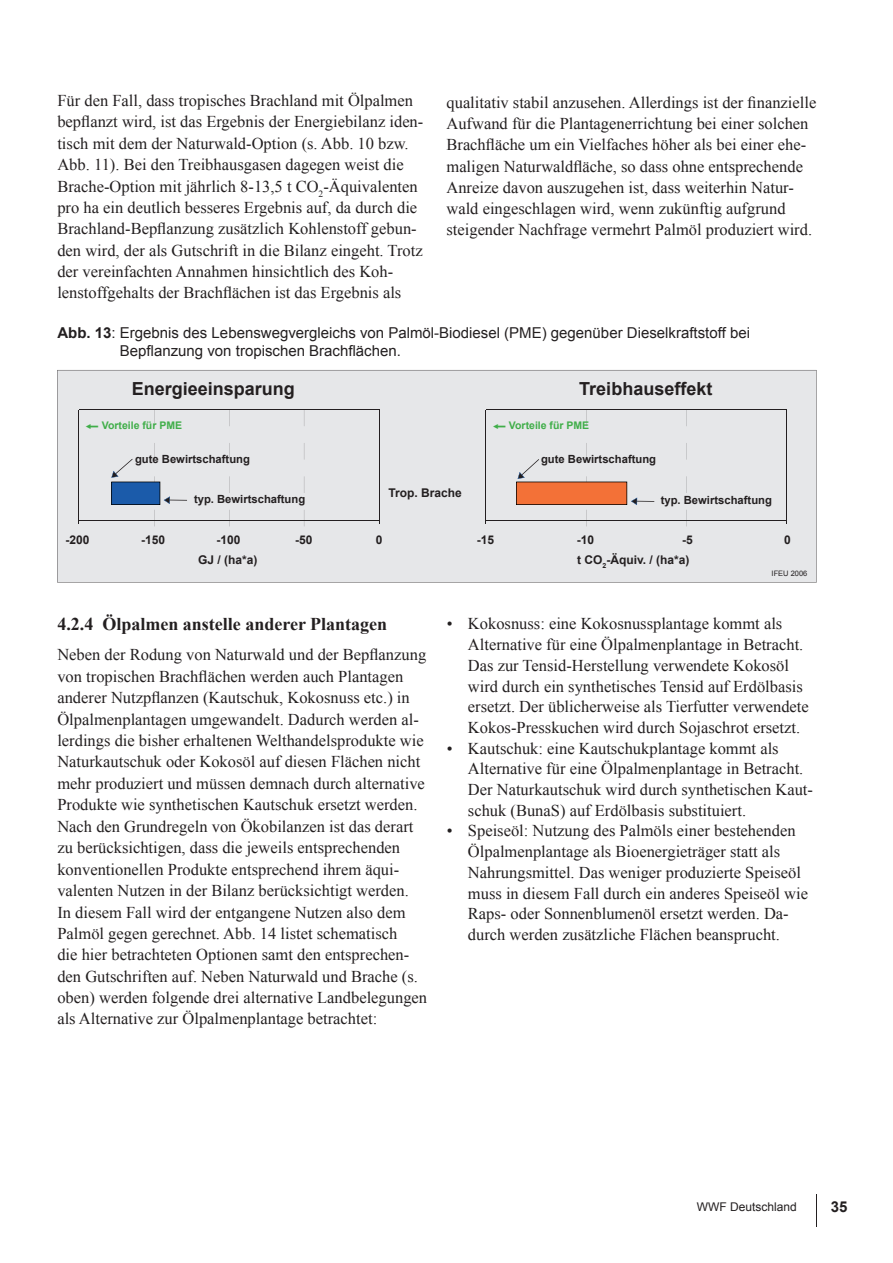
<style>
.page{position:relative;width:893px;height:1263px;background:#fff}
.page>*{position:absolute;margin:0;border:0;box-sizing:border-box;transform-origin:0 0}
.t1{font:700 18px "Times New Roman";color:#231f20}
.t2{font:700 18px "Arial";color:#231f20}
.t3{font:16.5px/21.5px "Times New Roman";color:#231f20}
.t4{font:15px/18px "Arial";color:#231f20}
.t5{font:700 15px "Arial";color:#231f20}
.t6{font:700 12px "Arial";color:#231f20}
.t7{font:12px "Arial";color:#231f20}
.t8{font:700 11.25px "Arial";color:#231f20}
.t9{font:700 10.5px "Arial";color:#40ae49}
.t10{font:7.5px "Arial";color:#231f20}
.s1{font-weight:700}
</style>
<div class="page">
<div style="left:57px;top:370px;width:759px;height:213px;background:#e6e7e9"></div>
<hr style="left:486px;top:409px;width:301px;height:1px;background:#231f20">
<hr style="left:486px;top:521px;width:301px;height:1px;background:#231f20">
<hr style="left:486px;top:410px;width:1px;height:113px;background:#231f20">
<hr style="left:787px;top:410px;width:1px;height:113px;background:#231f20">
<hr style="left:79px;top:409px;width:301px;height:1px;background:#231f20">
<hr style="left:79px;top:521px;width:301px;height:1px;background:#231f20">
<hr style="left:79px;top:410px;width:1px;height:113px;background:#231f20">
<hr style="left:379px;top:410px;width:1px;height:113px;background:#231f20">
<svg style="left:154px;top:410px;width:1px;height:16px"></svg>
<svg style="left:230px;top:410px;width:1px;height:16px"></svg>
<svg style="left:230px;top:443px;width:1px;height:17px"></svg>
<svg style="left:230px;top:476px;width:1px;height:17px"></svg>
<svg style="left:230px;top:510px;width:1px;height:16px"></svg>
<svg style="left:304px;top:410px;width:1px;height:16px"></svg>
<svg style="left:304px;top:443px;width:1px;height:17px"></svg>
<svg style="left:304px;top:476px;width:1px;height:17px"></svg>
<svg style="left:304px;top:510px;width:1px;height:16px"></svg>
<svg style="left:687px;top:410px;width:1px;height:16px"></svg>
<svg style="left:687px;top:443px;width:1px;height:17px"></svg>
<svg style="left:687px;top:476px;width:1px;height:17px"></svg>
<svg style="left:687px;top:510px;width:1px;height:16px"></svg>
<svg style="left:587px;top:410px;width:1px;height:16px"></svg>
<svg style="left:516px;top:443px;width:138px;height:83px;background:#e0c5bb"></svg>
<svg style="left:111px;top:443px;width:76px;height:83px;background:#bbc6d5"></svg>
<hr style="left:816px;top:1195px;width:1px;height:32px;background:#231f20">
<svg style="left:86px;top:424px;width:12px;height:5px"></svg>
<svg style="left:493px;top:424px;width:13px;height:5px"></svg>
<p class="t3" style="left:57px;top:89px;width:367px">Für den Fall, dass tropisches Brachland mit Ölpalmen bepflanzt wird, ist das Ergebnis der Energiebilanz iden&shy;tisch mit dem der Naturwald-Option (s. Abb. 10 bzw.<br>Abb. 11). Bei den Treibhausgasen dagegen weist die Brache-Option mit jährlich 8-13,5 t CO<sub>2</sub>-Äquivalenten pro ha ein deutlich besseres Ergebnis auf, da durch die Brachland-Bepflanzung zusätzlich Kohlenstoff gebun&shy;den wird, der als Gutschrift in die Bilanz eingeht. Trotz der vereinfachten Annahmen hinsichtlich des Koh&shy;lenstoffgehalts der Brachflächen ist das Ergebnis als</p>
<p class="t3" style="left:446px;top:91px;width:371px">qualitativ stabil anzusehen. Allerdings ist der finanzielle Aufwand für die Plantagenerrichtung bei einer solchen Brachfläche um ein Vielfaches höher als bei einer ehe&shy;maligen Naturwaldfläche, so dass ohne entsprechende Anreize davon auszugehen ist, dass weiterhin Natur&shy;wald eingeschlagen wird, wenn zukünftig aufgrund steigender Nachfrage vermehrt Palmöl produziert wird.</p>
<p class="t4" style="left:120px;top:324px;width:632px;text-indent:-63px"><span class="s1">Abb. 13</span>: Ergebnis des Lebenswegvergleichs von Palmöl-Biodiesel (PME) gegenüber Dieselkraftstoff bei<br>Bepflanzung von tropischen Brachflächen.</p>
<p class="t2" style="left:132px;top:377px;width:165px">Energieeinsparung</p>
<p class="t2" style="left:579px;top:377px;width:135px">Treibhauseffekt</p>
<p class="t9" style="left:102px;top:418px;width:82px">Vorteile für PME</p>
<p class="t9" style="left:509px;top:418px;width:82px">Vorteile für PME</p>
<p class="t8" style="left:135px;top:452px;width:117px">gute Bewirtschaftung</p>
<p class="t8" style="left:194px;top:492px;width:113px">typ. Bewirtschaftung</p>
<p class="t6" style="left:389px;top:485px;width:75px">Trop. Brache</p>
<p class="t6" style="left:66px;top:532px;width:26px">-200</p>
<p class="t6" style="left:141px;top:532px;width:26px">-150</p>
<p class="t6" style="left:216px;top:532px;width:26px">-100</p>
<p class="t6" style="left:295px;top:532px;width:19px">-50</p>
<p class="t6" style="left:376px;top:532px;width:8px">0</p>
<p class="t6" style="left:198px;top:551px;width:61px">GJ / (ha*a)</p>
<p class="t8" style="left:541px;top:452px;width:117px">gute Bewirtschaftung</p>
<p class="t8" style="left:661px;top:493px;width:113px">typ. Bewirtschaftung</p>
<p class="t6" style="left:477px;top:532px;width:19px">-15</p>
<p class="t6" style="left:577px;top:532px;width:19px">-10</p>
<p class="t6" style="left:682px;top:532px;width:12px">-5</p>
<p class="t6" style="left:784px;top:532px;width:8px">0</p>
<p class="t6" style="left:577px;top:551px;width:114px">t CO<sub>2</sub>-Äquiv. / (ha*a)</p>
<p class="t10" style="left:772px;top:569px;width:37px">IFEU 2006</p>
<p class="t1" style="left:57px;top:612px;width:331px">4.2.4 Ölpalmen anstelle anderer Plantagen</p>
<p class="t3" style="left:57px;top:644px;width:371px">Neben der Rodung von Naturwald und der Bepflanzung von tropischen Brachflächen werden auch Plantagen anderer Nutzpflanzen (Kautschuk, Kokosnuss etc.) in Ölpalmenplantagen umgewandelt. Dadurch werden al&shy;lerdings die bisher erhaltenen Welthandelsprodukte wie Naturkautschuk oder Kokosöl auf diesen Flächen nicht mehr produziert und müssen demnach durch alternative Produkte wie synthetischen Kautschuk ersetzt werden.<br>Nach den Grundregeln von Ökobilanzen ist das derart zu berücksichtigen, dass die jeweils entsprechenden konventionellen Produkte entsprechend ihrem äqui&shy;valenten Nutzen in der Bilanz berücksichtigt werden.<br>In diesem Fall wird der entgangene Nutzen also dem Palmöl gegen gerechnet. Abb. 14 listet schematisch<br>die hier betrachteten Optionen samt den entsprechen&shy;den Gutschriften auf. Neben Naturwald und Brache (s. oben) werden folgende drei alternative Landbelegungen als Alternative zur Ölpalmenplantage betrachtet:</p>
<p class="t3" style="left:468px;top:613px;width:342px;line-height:20.7px;text-indent:-21px">• Kokosnuss: eine Kokosnussplantage kommt als Alternative für eine Ölpalmenplantage in Betracht.<br>Das zur Tensid-Herstellung verwendete Kokosöl wird durch ein synthetisches Tensid auf Erdölbasis ersetzt. Der üblicherweise als Tierfutter verwendete Kokos-Presskuchen wird durch Sojaschrot ersetzt.</p>
<p class="t3" style="left:468px;top:737px;width:347px;line-height:20.7px;text-indent:-21px">• Kautschuk: eine Kautschukplantage kommt als Alternative für eine Ölpalmenplantage in Betracht.<br>Der Naturkautschuk wird durch synthetischen Kaut&shy;schuk (BunaS) auf Erdölbasis substituiert.</p>
<p class="t3" style="left:468px;top:820px;width:342px;line-height:20.7px;text-indent:-21px">• Speiseöl: Nutzung des Palmöls einer bestehenden Ölpalmenplantage als Bioenergieträger statt als Nahrungsmittel. Das weniger produzierte Speiseöl muss in diesem Fall durch ein anderes Speiseöl wie Raps- oder Sonnenblumenöl ersetzt werden. Da&shy;durch werden zusätzliche Flächen beansprucht.</p>
<p class="t7" style="left:697px;top:1199px;width:102px">WWF Deutschland</p>
<p class="t5" style="left:831px;top:1197px;width:18px">35</p>
</div>
